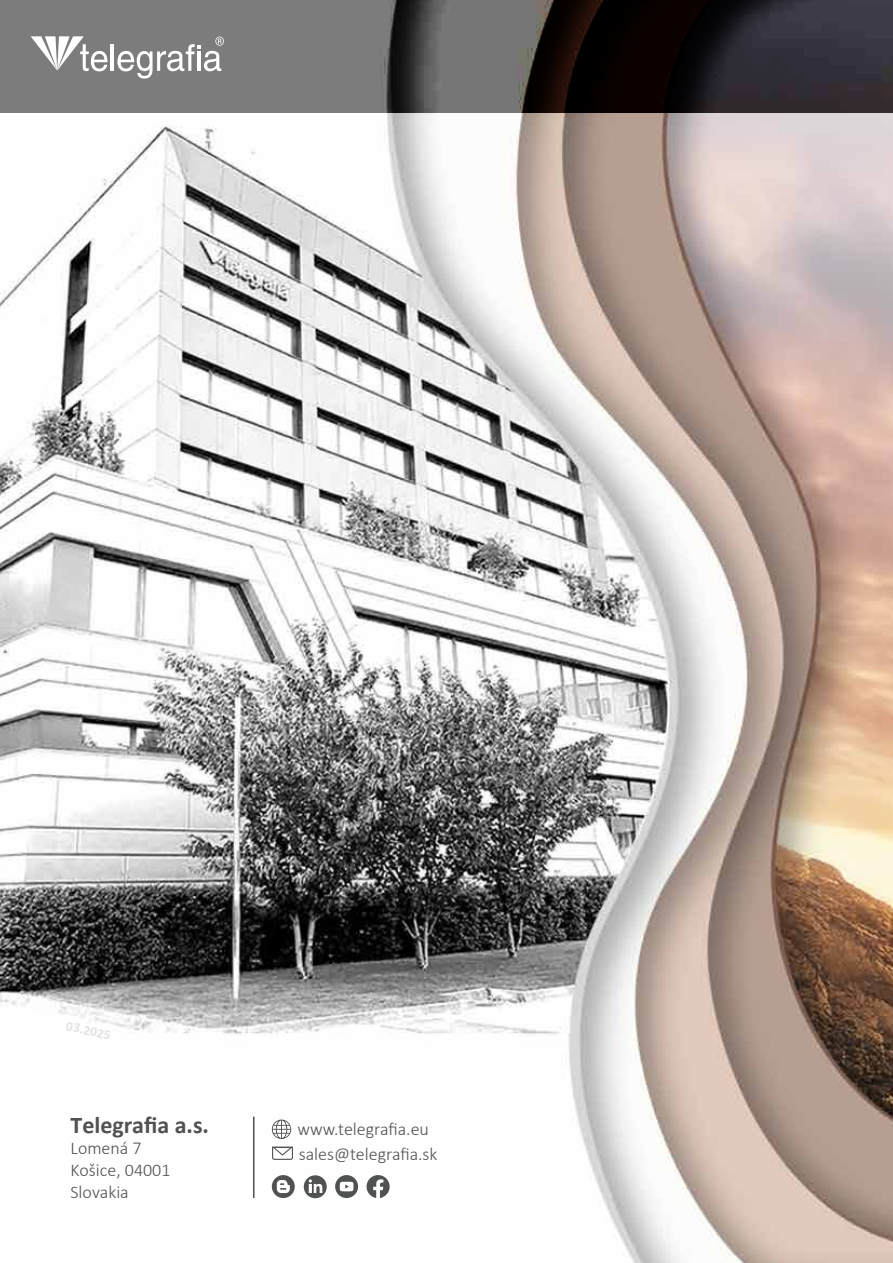
<style>
.page{position:relative;width:893px;height:1263px;background:#fff}
.page>*{position:absolute;margin:0;border:0;box-sizing:border-box;transform-origin:0 0}
.t1{font:700 24px "Calibri";color:#505151}
.t2{font:300 18px/21.6px "Calibri";color:#505151}
.t3{font:700 13.5px "Calibri";color:#c7c6c6}
</style>
<div class="page">
<img style="left:0;top:113px;width:893px;height:1150px">
<hr style="left:253px;top:1116px;width:1px;height:82px;background:#505151">
<svg style="left:272px;top:1147px;width:21px;height:13px"></svg>
<svg style="left:272px;top:1119px;width:19px;height:20px"></svg>
<svg style="left:367px;top:1175px;width:23px;height:23px"></svg>
<svg style="left:272px;top:1175px;width:23px;height:23px"></svg>
<svg style="left:335px;top:1175px;width:23px;height:23px"></svg>
<svg style="left:304px;top:1175px;width:23px;height:23px"></svg>
<svg style="left:0;top:0;width:893px;height:113px;background:#4e4c4d"></svg>
<hr style="left:111px;top:44px;width:3px;height:27px;background:#fff">
<svg style="left:117px;top:37px;width:107px;height:42px"></svg>
<svg style="left:31px;top:36px;width:77px;height:35px"></svg>
<p class="t3" style="left:69px;top:1016px;width:46px;rotate:13deg">03.2025</p>
<h1 class="t1" style="left:70px;top:1108px;width:140px">Telegrafia a.s.</h1>
<p class="t2" style="left:70px;top:1137px;width:102px">Lomená 7<br>Košice, 04001<br>Slovakia</p>
<p class="t2" style="left:299px;top:1142px;width:140px">sales@telegrafia.sk</p>
<p class="t2" style="left:298px;top:1118px;width:133px">www.telegrafia.eu</p>
</div>
